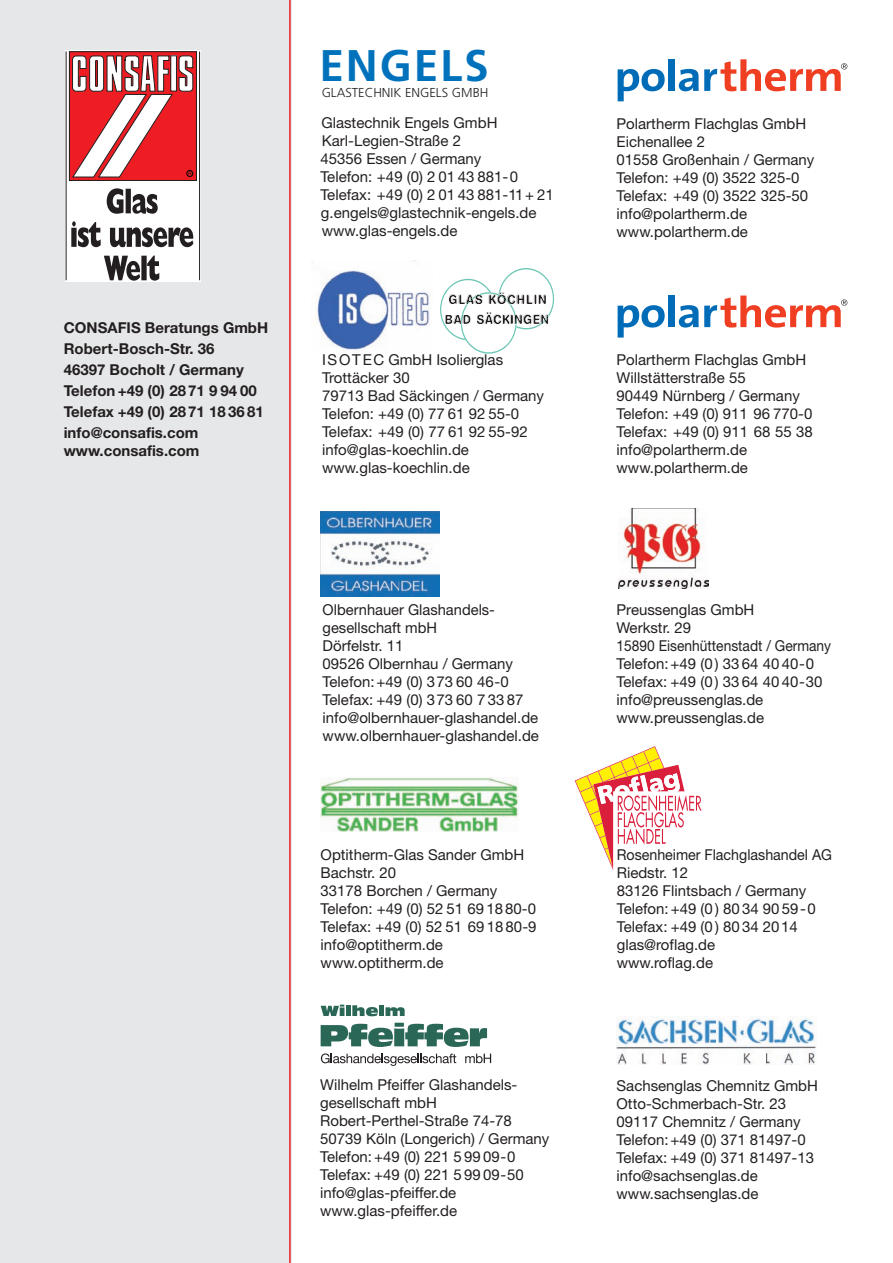
<style>
.page{position:relative;width:893px;height:1263px;background:#fff}
.page>*{position:absolute;margin:0;border:0;box-sizing:border-box;transform-origin:0 0}
.t1{font:700 44.25px "Frutiger";letter-spacing:.045em;color:#0072bc}
.t2{font:15px/18px "Helvetica Neue";color:#231f20}
.t3{font:700 15px/21px "Helvetica Neue";color:#231f20}
.t4{font:15px/18px "Helvetica Neue";color:#231f20;scale:.95 1}
.t5{font:700 13.2px/19.8px "AG Book Rounded";letter-spacing:.08em;color:#231f20;scale:.91 1}
.t6{font:300 12.9px "Frutiger";color:#231f20}
</style>
<div class="page">
<div style="left:0;top:0;width:292px;height:1263px;background:#e6e7e9"></div>
<div style="left:65px;top:50px;width:135px;height:232px;background:#fff"></div>
<div style="left:69px;top:52px;width:127px;height:128px;background:#ee1d23"></div>
<div style="left:69px;top:51px;width:128px;height:130px;border:1px solid #231f20"></div>
<hr style="left:199px;top:51px;width:1px;height:229px;background:#231f20">
<hr style="left:66px;top:51px;width:1px;height:229px;background:#231f20">
<svg style="left:71px;top:221px;width:123px;height:26px"></svg>
<svg style="left:104px;top:255px;width:55px;height:26px"></svg>
<svg style="left:72px;top:55px;width:121px;height:159px"></svg>
<img style="left:321px;top:511px;width:118px;height:85px">
<img style="left:321px;top:777px;width:197px;height:54px">
<img style="left:316px;top:260px;width:114px;height:91px">
<svg style="left:440px;top:268px;width:114px;height:86px"></svg>
<svg style="left:321px;top:1053px;width:135px;height:13px"></svg>
<svg style="left:465px;top:1054px;width:26px;height:9px"></svg>
<svg style="left:321px;top:1005px;width:23px;height:11px"></svg>
<div style="left:346px;top:1005px;width:5px;height:11px;background:#2b6757"></div>
<svg style="left:352px;top:1005px;width:26px;height:11px"></svg>
<div style="left:379px;top:1005px;width:5px;height:11px;background:#2b6757"></div>
<svg style="left:385px;top:1007px;width:20px;height:9px"></svg>
<svg style="left:321px;top:1023px;width:166px;height:24px"></svg>
<svg style="left:575px;top:746px;width:127px;height:124px"></svg>
<img style="left:618px;top:508px;width:90px;height:80px">
<img style="left:616px;top:1016px;width:200px;height:48px">
<svg style="left:618px;top:69px;width:47px;height:32px"></svg>
<div style="left:669px;top:59px;width:6px;height:32px;background:#006cb7"></div>
<svg style="left:679px;top:59px;width:168px;height:32px"></svg>
<svg style="left:618px;top:305px;width:47px;height:33px"></svg>
<div style="left:669px;top:296px;width:6px;height:31px;background:#006cb7"></div>
<svg style="left:679px;top:296px;width:168px;height:32px"></svg>
<hr style="left:289px;top:0;width:2px;height:1263px;background:#ee1d23">
<p class="t3" style="left:64px;top:317px;width:206px">CONSAFIS Beratungs GmbH<br>Robert-Bosch-Str. 36<br>46397 Bocholt / Germany<br>Telefon +49 (0) 28 71 9 94 00<br>Telefax +49 (0) 28 71 18 36 81 info@consafis.com</p>
<p class="t3" style="left:64px;top:440px;width:137px">www.consafis.com</p>
<h1 class="t1" style="left:319px;top:40px;width:171px">ENGELS</h1>
<p class="t6" style="left:322px;top:85px;width:168px">GLASTECHNIK ENGELS GMBH</p>
<p class="t2" style="left:320px;top:113px;width:235px">Glastechnik Engels GmbH<br>Karl-Legien-Straße 2<br>45356 Essen / Germany<br>Telefon: +49 (0) 2 01 43 881-0<br>Telefax: +49 (0) 2 01 43 881-11+ 21 g.engels@glastechnik-engels.de www.glas-engels.de</p>
<p class="t5" style="left:445px;top:290px;width:116px">GLAS KÖCHLIN<br>BAD SÄCKINGEN</p>
<p class="t2" style="left:322px;top:350px;width:224px">I S O T E C GmbH Isolierglas<br>Trottäcker 30<br>79713 Bad Säckingen / Germany<br>Telefon: +49 (0) 77 61 92 55-0<br>Telefax: +49 (0) 77 61 92 55-92 info@glas-koechlin.de www.glas-koechlin.de</p>
<p class="t2" style="left:323px;top:601px;width:218px">Olbernhauer Glashandels&shy;gesellschaft mbH<br>Dörfelstr. 11<br>09526 Olbernhau / Germany<br>Telefon:+49 (0) 373 60 46-0<br>Telefax: +49 (0) 373 60 7 33 87 info@olbernhauer-glashandel.de www.olbernhauer-glashandel.de</p>
<p class="t2" style="left:321px;top:845px;width:217px">Optitherm-Glas Sander GmbH<br>Bachstr. 20<br>33178 Borchen / Germany<br>Telefon: +49 (0) 52 51 69 18 80-0<br>Telefax: +49 (0) 52 51 69 18 80-9 info@optitherm.de www.optitherm.de</p>
<p class="t2" style="left:320px;top:1075px;width:231px">Wilhelm Pfeiffer Glashandels&shy;gesellschaft mbH<br>Robert-Perthel-Straße 74-78<br>50739 Köln (Longerich) / Germany<br>Telefon: +49 (0) 221 5 99 09-0<br>Telefax: +49 (0) 221 5 99 09-50 info@glas-pfeiffer.de www.glas-pfeiffer.de</p>
<p class="t2" style="left:617px;top:114px;width:199px">Polartherm Flachglas GmbH<br>Eichenallee 2<br>01558 Großenhain / Germany<br>Telefon: +49 (0) 3522 325-0<br>Telefax: +49 (0) 3522 325-50 info@polartherm.de www.polartherm.de</p>
<p class="t2" style="left:617px;top:350px;width:198px">Polartherm Flachglas GmbH<br>Willstätterstraße 55<br>90449 Nürnberg / Germany<br>Telefon: +49 (0) 911 96 770-0<br>Telefax: +49 (0) 911 68 55 38 info@polartherm.de www.polartherm.de</p>
<p class="t2" style="left:617px;top:600px;width:216px">Preussenglas GmbH<br>Werkstr. 29<br>15890 Eisenhüttenstadt / Germany<br>Telefon: +49 (0 ) 33 64 40 40-0<br>Telefax: +49 (0 ) 33 64 40 40-30 info@preussenglas.de www.preussenglas.de</p>
<p class="t4" style="left:617px;top:845px;width:228px">Rosenheimer Flachglashandel AG<br>Riedstr. 12<br>83126 Flintsbach / Germany<br>Telefon: +49 (0 ) 80 34 90 59-0<br>Telefax: +49 (0 ) 80 34 2014 glas@roflag.de<br>www.roflag.de</p>
<p class="t2" style="left:617px;top:1076px;width:203px">Sachsenglas Chemnitz GmbH<br>Otto-Schmerbach-Str. 23<br>09117 Chemnitz / Germany<br>Telefon: +49 (0) 371 81497-0<br>Telefax: +49 (0) 371 81497-13 info@sachsenglas.de www.sachsenglas.de</p>
</div>
